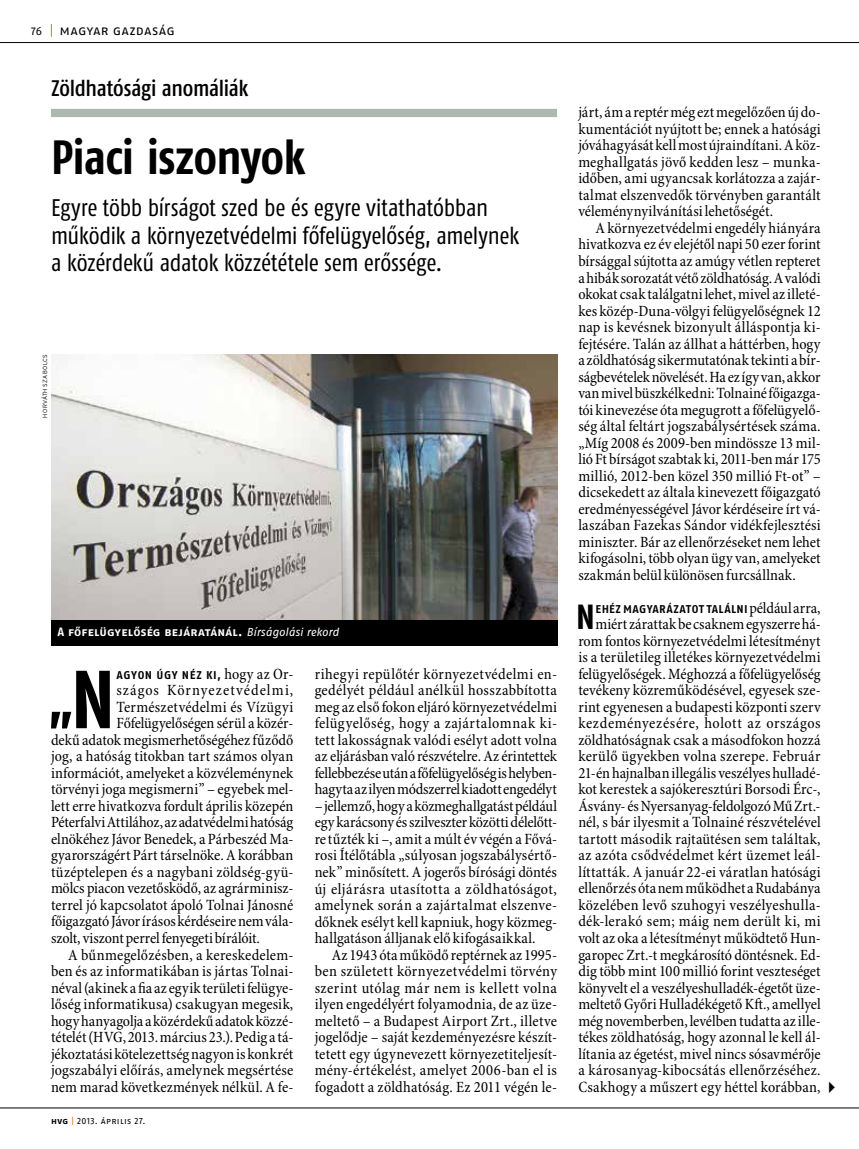
<style>
.page{position:relative;width:859px;height:1149px;background:#fff}
.page>*{position:absolute;margin:0;border:0;box-sizing:border-box;transform-origin:0 0}
.t1{font:700 54.6px "Fago Co";color:#000}
.t2{font:700 48px "Fago Co";letter-spacing:-.015em;color:#000}
.t3{font:700 34.8px "Fago Co";color:#000}
.t4{font:24px/27.5px "Fago Co";letter-spacing:-.01em;color:#000}
.t5{font:500 22.5px "Fago Co";letter-spacing:-.015em;color:#000}
.t6{font:condensed 15.75px/16.5px "Minion Pro";letter-spacing:.005em;color:#000;text-align:justify}
.t7{font:condensed 15.75px "Minion Pro";letter-spacing:.065em;color:#000}
.t8{font:13.5px "Fago No Regular Caps";letter-spacing:.015em;color:#000}
.t9{font:12px "Fago No Bold Caps";letter-spacing:.015em;color:#fff}
.t10{font:11.25px "Fago No Bold Caps";letter-spacing:.035em;color:#000}
.t11{font:11.25px "Fago No";color:#000}
.t12{font:9px "Fago No Regular Caps";letter-spacing:.04em;color:#000}
.t13{font:300 6px "Interstate";letter-spacing:.05em;color:#000}
.s1{font-family:"Fago No";font-style:italic;font-size:11.55px}
.s2{font-size:82.05px}
.s3{font-family:"Minion Pro";font-stretch:condensed;font-size:15.75px}
.s4{font-family:"Fago No Bold Caps"}
.s5{color:#ec7405}
</style>
<div class="page">
<svg style="left:51px;top:24px;width:1px;height:13px"></svg>
<div style="left:51px;top:109px;width:506px;height:8px;background:#abb9b0"></div>
<img style="left:51px;top:354px;width:506px;height:266px">
<div style="left:51px;top:620px;width:506px;height:25px;background:#000"></div>
<hr style="left:0;top:42px;width:859px;height:1px;background:#000">
<hr style="left:0;top:1107px;width:859px;height:1px;background:#000">
<p class="t11" style="left:31px;top:24px;width:12px">76</p>
<p class="t8" style="left:60px;top:22px;width:117px">magyar gazdaság</p>
<h3 class="t5" style="left:51px;top:75px;width:199px">Zöldhatósági anomáliák</h3>
<h2 class="t2" style="left:51px;top:129px;width:256px">Piaci iszonyok</h2>
<h3 class="t4" style="left:51px;top:194px;width:470px">Egyre több bírságot szed be és egyre vitathatóbban működik a környezetvédelmi főfelügyelőség, amelynek a közérdekű adatok közzététele sem erőssége.</h3>
<p class="t13" style="left:42px;top:417px;width:65px;rotate:-90deg">horváth szabolcs</p>
<p class="t9" style="left:57px;top:624px;width:283px">A FŐFELÜGYELŐSÉG BEJÁRATÁNÁL. <span class="s1">Bírságolási rekord</span></p>
<h1 class="t1" style="left:48px;top:668px;width:68px">„<span class="s2">N</span></h1>
<p class="t10" style="left:116px;top:668px;width:178px">AGYON ÚGY NÉZ KI, <span class="s3">hogy az Or-</span></p>
<p class="t7" style="left:116px;top:680px;width:179px">szágos Környezetvédelmi,</p>
<p class="t6" style="left:116px;top:698px;width:179px">Természetvédelmi és Vízügyi</p>
<p class="t6" style="left:116px;top:715px;width:179px">Főfelügyelőségen sérül a közér-</p>
<p class="t6" style="left:51px;top:731px;width:244px">dekű adatok megismerhetőségéhez fűződő</p>
<p class="t6" style="left:51px;top:748px;width:244px">jog, a hatóság titokban tart számos olyan</p>
<p class="t6" style="left:51px;top:764px;width:244px">információt, amelyeket a közvéleménynek</p>
<p class="t6" style="left:51px;top:781px;width:244px">törvényi joga megismerni” – egyebek mel-</p>
<p class="t6" style="left:51px;top:798px;width:244px">lett erre hivatkozva fordult április közepén</p>
<p class="t6" style="left:51px;top:814px;width:244px">Péterfalvi Attilához, az adatvédelmi hatóság</p>
<p class="t6" style="left:51px;top:831px;width:244px">elnökéhez Jávor Benedek, a Párbeszéd Ma-</p>
<p class="t6" style="left:51px;top:847px;width:244px">gyarországért Párt társelnöke. A korábban</p>
<p class="t6" style="left:51px;top:864px;width:244px">tüzéptelepen és a nagybani zöldség-gyü-</p>
<p class="t6" style="left:51px;top:880px;width:244px">mölcs piacon vezetősködő, az agrárminisz-</p>
<p class="t6" style="left:51px;top:897px;width:244px">terrel jó kapcsolatot ápoló Tolnai Jánosné</p>
<p class="t6" style="left:51px;top:913px;width:244px">főigazgató Jávor írásos kérdéseire nem vála-</p>
<p class="t6" style="left:51px;top:930px;width:210px">szolt, viszont perrel fenyegeti bírálóit.</p>
<p class="t6" style="left:68px;top:946px;width:227px">A bűnmegelőzésben, a kereskedelem-</p>
<p class="t6" style="left:51px;top:963px;width:244px">ben és az informatikában is jártas Tolnai-</p>
<p class="t6" style="left:51px;top:979px;width:244px">néval (akinek a fia az egyik területi felügye-</p>
<p class="t6" style="left:51px;top:996px;width:244px">lőség informatikusa) csakugyan megesik,</p>
<p class="t6" style="left:51px;top:1012px;width:244px">hogy hanyagolja a közérdekű adatok közzé-</p>
<p class="t6" style="left:51px;top:1029px;width:244px">tételét (HVG, 2013. március 23.). Pedig a tá-</p>
<p class="t6" style="left:51px;top:1045px;width:244px">jékoztatási kötelezettség nagyon is konkrét</p>
<p class="t6" style="left:51px;top:1062px;width:244px">jogszabályi előírás, amelynek megsértése</p>
<p class="t6" style="left:51px;top:1078px;width:244px">nem marad következmények nélkül. A fe-</p>
<p class="t12" style="left:51px;top:1115px;width:96px"><span class="s4">HVG</span> <span class="s5">|</span> 2013. április 27.</p>
<p class="t6" style="left:315px;top:666px;width:244px;text-align:left">rihegyi repülőtér környezetvédelmi en&shy;gedélyét például anélkül hosszabbította meg az első fokon eljáró környezetvédelmi felügyelőség, hogy a zajártalomnak ki&shy;tett lakosságnak valódi esélyt adott volna az eljárásban való részvételre. Az érintettek fellebbezése után a főfelügyelőség is helyben-- hagyta az ilyen módszerrel kiadott engedélyt</p>
<p class="t6" style="left:315px;top:798px;width:244px">– jellemző, hogy a közmeghallgatást például egy karácsony és szilveszter közötti délelőtt&shy;re tűzték ki –, amit a múlt év végén a Fővá&shy;rosi Ítélőtábla „súlyosan jogszabálysértő&shy;nek” minősített. A jogerős bírósági döntés új eljárásra utasította a zöldhatóságot, amelynek során a zajártalmat elszenve&shy;dőknek esélyt kell kapniuk, hogy közmeg&shy;hallgatáson álljanak elő kifogásaikkal.</p>
<p class="t6" style="left:315px;top:946px;width:244px;text-indent:17px">Az 1943 óta működő reptérnek az 1995- ben született környezetvédelmi törvény szerint utólag már nem is kellett volna ilyen engedélyért folyamodnia, de az üze&shy;meltető – a Budapest Airport Zrt., illetve jogelődje – saját kezdeményezésre készít&shy;tetett egy úgynevezett környezetiteljesít&shy;mény-értékelést, amelyet 2006-ban el is fogadott a zöldhatóság. Ez 2011 végén le-</p>
<p class="t6" style="left:578px;top:105px;width:244px">járt, ám a reptér még ezt megelőzően új do&shy;kumentációt nyújtott be; ennek a hatósági jóváhagyását kell most újraindítani. A köz&shy;meghallgatás jövő kedden lesz – munka&shy;időben, ami ugyancsak korlátozza a zajár&shy;talmat elszenvedők törvényben garantált véleménynyilvánítási lehetőségét.</p>
<p class="t6" style="left:578px;top:220px;width:244px;text-indent:17px">A környezetvédelmi engedély hiányára hivatkozva ez év elejétől napi 50 ezer forint bírsággal sújtotta az amúgy vétlen repteret a hibák sorozatát vétő zöldhatóság. A valódi okokat csak találgatni lehet, mivel az illeté&shy;kes közép-Duna-völgyi felügyelőségnek 12 nap is kevésnek bizonyult álláspontja ki&shy;fejtésére. Talán az állhat a háttérben, hogy a zöldhatóság sikermutatónak tekinti a bír&shy;ságbevételek növelését. Ha ez így van, akkor van mivel büszkélkedni: Tolnainé főigazga&shy;tói kinevezése óta megugrott a főfelügyelő&shy;ség által feltárt jogszabálysértések száma. „Míg 2008 és 2009-ben mindössze 13 mil&shy;lió Ft bírságot szabtak ki, 2011-ben már 175 millió, 2012-ben közel 350 millió Ft-ot” – dicsekedett az általa kinevezett főigazgató eredményességével Jávor kérdéseire írt vá&shy;laszában Fazekas Sándor vidékfejlesztési miniszter. Bár az ellenőrzéseket nem lehet kifogásolni, több olyan ügy van, amelyeket szakmán belül különösen furcsállnak.</p>
<h3 class="t3" style="left:576px;top:596px;width:20px">N</h3>
<p class="t10" style="left:596px;top:602px;width:227px">EHÉZ MAGYARÁZATOT TALÁLNI <span class="s3">például arra,</span></p>
<p class="t6" style="left:578px;top:616px;width:244px;text-indent:17px">miért zárattak be csaknem egyszerre há&shy;rom fontos környezetvédelmi létesítményt is a területileg illetékes környezetvédelmi felügyelőségek. Méghozzá a főfelügyelőség tevékeny közreműködésével, egyesek sze&shy;rint egyenesen a budapesti központi szerv kezdeményezésére, holott az országos zöldhatóságnak csak a másodfokon hozzá kerülő ügyekben volna szerepe. Február 21-én hajnalban illegális veszélyes hulladé&shy;kot kerestek a sajókeresztúri Borsodi Érc-, Ásvány- és Nyersanyag-feldolgozó Mű Zrt.- nél, s bár ilyesmit a Tolnainé részvételével tartott második rajtaütésen sem találtak, az azóta csődvédelmet kért üzemet leál&shy;líttatták. A január 22-ei váratlan hatósági ellenőrzés óta nem működhet a Rudabánya közelében levő szuhogyi veszélyeshulla&shy;dék-lerakó sem; máig nem derült ki, mi volt az oka a létesítményt működtető Hun&shy;garopec Zrt.-t megkárosító döntésnek. Ed&shy;dig több mint 100 millió forint veszteséget könyvelt el a veszélyeshulladék-égetőt üze&shy;meltető Győri Hulladékégető Kft., amellyel még novemberben, levélben tudatta az ille&shy;tékes zöldhatóság, hogy azonnal le kell ál&shy;lítania az égetést, mivel nincs sósavmérője a károsanyag-kibocsátás ellenőrzéséhez.<br>Csakhogy a műszert egy héttel korábban,</p>
</div>
